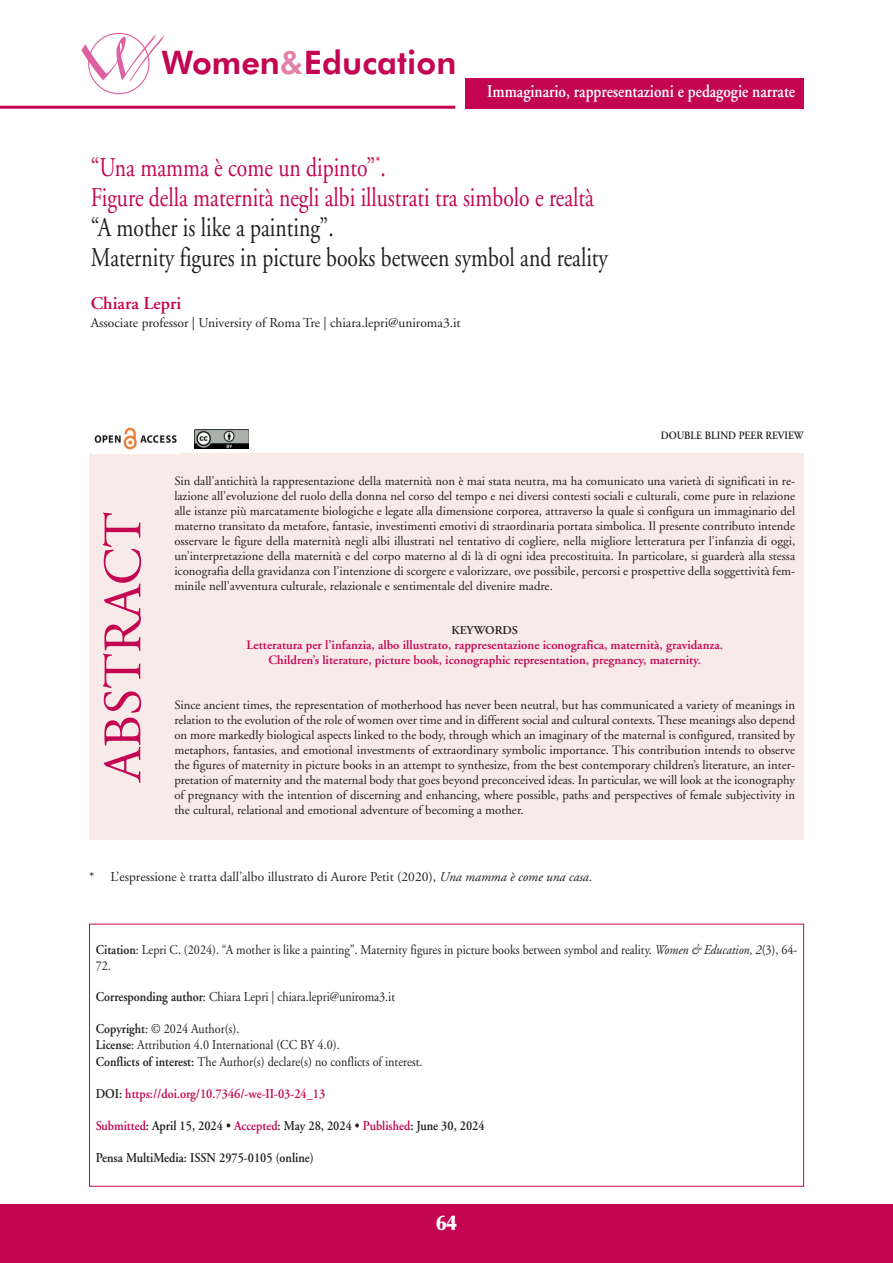
<style>
.page{position:relative;width:893px;height:1263px;background:#fff}
.page>*{position:absolute;margin:0;border:0;box-sizing:border-box;transform-origin:0 0}
.t1{font:54px "Adobe Garamond";color:#c30552}
.t2{font:800 32.55px "Futura BT";color:#c30552}
.t3{font:27px/29.8px "Adobe Garamond";color:#c30552;scale:.8 1}
.t4{font:27px/29.8px "Adobe Garamond";color:#231f20;scale:.8 1}
.t5{font:900 21px "Optima";color:#fff}
.t6{font:600 18px "Adobe Garamond";color:#fff;scale:.85 1}
.t7{font:600 18px "Adobe Garamond";color:#c30552}
.t8{font:13.5px/16.2px "Adobe Garamond";color:#231f20;scale:.9 1}
.t9{font:13.5px "Adobe Garamond";color:#231f20}
.t10{font:600 13.5px "Adobe Garamond";color:#231f20;scale:.9 1}
.t11{font:600 13.5px "Adobe Garamond";color:#c30552;scale:.9 1}
.t12{font:12.75px/15px "Adobe Garamond";color:#231f20;text-align:justify}
.t13{font:600 12.75px/15px "Adobe Garamond";color:#c30552;text-align:center}
.t14{font:600 12px "Adobe Garamond";color:#231f20}
.t15{font:600 11.25px "Adobe Garamond";color:#231f20;scale:.9 1}
.s1{font-style:italic}
.s2{font-weight:600}
.s3{color:#231f20}
.s4{color:#c30552}
</style>
<div class="page">
<div style="left:89px;top:453px;width:715px;height:387px;background:#f9eaea"></div>
<svg style="left:81px;top:34px;width:83px;height:48px"></svg>
<div style="left:88px;top:33px;width:62px;height:61px;border:1px solid #de61a4;border-radius:50%"></div>
<div style="left:0;top:1204px;width:893px;height:59px;background:#c30552"></div>
<img style="left:94px;top:428px;width:83px;height:21px">
<img style="left:194px;top:429px;width:55px;height:19px">
<hr style="left:0;top:106px;width:455px;height:3px;background:#c30552">
<div style="left:465px;top:78px;width:339px;height:31px;background:#c30552"></div>
<h2 class="t2" style="left:161px;top:44px;width:297px">Women&amp;Education</h2>
<h3 class="t6" style="left:487px;top:84px;width:364px">Immaginario, rappresentazioni e pedagogie narrate</h3>
<h3 class="t3" style="left:91px;top:153px;width:630px">“Una mamma è come un dipinto”<sup>*</sup>.<br>Figure della maternità negli albi illustrati tra simbolo e realtà</h3>
<h3 class="t4" style="left:91px;top:213px;width:648px">“A mother is like a painting”.<br>Maternity figures in picture books between symbol and reality</h3>
<h3 class="t7" style="left:91px;top:296px;width:92px">Chiara Lepri</h3>
<p class="t9" style="left:91px;top:316px;width:371px">Associate professor | University of Roma Tre | chiara.lepri@uniroma3.it</p>
<p class="t15" style="left:661px;top:431px;width:160px">DOUBLE BLIND PEER REVIEW</p>
<h1 class="t1" style="left:94px;top:781px;width:271px;rotate:-90deg">ABSTRACT</h1>
<p class="t12" style="left:174px;top:474px;width:622px">Sin dall’antichità la rappresentazione della maternità non è mai stata neutra, ma ha comunicato una varietà di significati in re&shy;lazione all’evoluzione del ruolo della donna nel corso del tempo e nei diversi contesti sociali e culturali, come pure in relazione alle istanze più marcatamente biologiche e legate alla dimensione corporea, attraverso la quale si configura un immaginario del materno transitato da metafore, fantasie, investimenti emotivi di straordinaria portata simbolica. Il presente contributo intende osservare le figure della maternità negli albi illustrati nel tentativo di cogliere, nella migliore letteratura per l’infanzia di oggi, un’interpretazione della maternità e del corpo materno al di là di ogni idea precostituita. In particolare, si guarderà alla stessa iconografia della gravidanza con l’intenzione di scorgere e valorizzare, ove possibile, percorsi e prospettive della soggettività fem&shy;minile nell’avventura culturale, relazionale e sentimentale del divenire madre.</p>
<p class="t14" style="left:451px;top:626px;width:68px">KEYWORDS</p>
<p class="t13" style="left:246px;top:639px;width:478px">Letteratura per l’infanzia, albo illustrato, rappresentazione iconografica, maternità, gravidanza.<br>Children’s literature, picture book, iconographic representation, pregnancy, maternity.</p>
<p class="t12" style="left:174px;top:698px;width:622px">Since ancient times, the representation of motherhood has never been neutral, but has communicated a variety of meanings in relation to the evolution of the role of women over time and in different social and cultural contexts. These meanings also depend on more markedly biological aspects linked to the body, through which an imaginary of the maternal is configured, transited by metaphors, fantasies, and emotional investments of extraordinary symbolic importance. This contribution intends to observe the figures of maternity in picture books in an attempt to synthesize, from the best contemporary children’s literature, an inter&shy;pretation of maternity and the maternal body that goes beyond preconceived ideas. In particular, we will look at the iconography of pregnancy with the intention of discerning and enhancing, where possible, paths and perspectives of female subjectivity in the cultural, relational and emotional adventure of becoming a mother.</p>
<p class="t9" style="left:89px;top:870px;width:505px">* L’espressione è tratta dall’albo illustrato di Aurore Petit (2020), <span class="s1">Una mamma è come una casa</span>.</p>
<p class="t8" style="left:96px;top:942px;width:781px;line-height:15.8px"><span class="s2">Citation</span>: Lepri C. (2024). “A mother is like a painting”. Maternity figures in picture books between symbol and reality. <span class="s1">Women &amp; Education, 2</span>(3), 64-<br>72.</p>
<p class="t8" style="left:96px;top:989px;width:334px"><span class="s2">Corresponding author</span>: Chiara Lepri | chiara.lepri@uniroma3.it</p>
<p class="t8" style="left:96px;top:1021px;width:365px"><span class="s2">Copyright</span>: © 2024 Author(s).<br><span class="s2">License</span>: Attribution 4.0 International (CC BY 4.0).<br><span class="s2">Conflicts of interest:</span> The Author(s) declare(s) no conflicts of interest.</p>
<p class="t11" style="left:96px;top:1088px;width:257px"><span class="s3">DOI:</span> https://doi.org/10.7346/-we-II-03-24_13</p>
<p class="t10" style="left:96px;top:1120px;width:434px"><span class="s4">Submitted</span>: April 15, 2024 • <span class="s4">Accepted</span>: May 28, 2024 • <span class="s4">Published</span>: June 30, 2024</p>
<p class="t10" style="left:96px;top:1153px;width:244px">Pensa MultiMedia: ISSN 2975-0105 (online)</p>
<h3 class="t5" style="left:436px;top:1214px;width:22px">64</h3>
</div>
